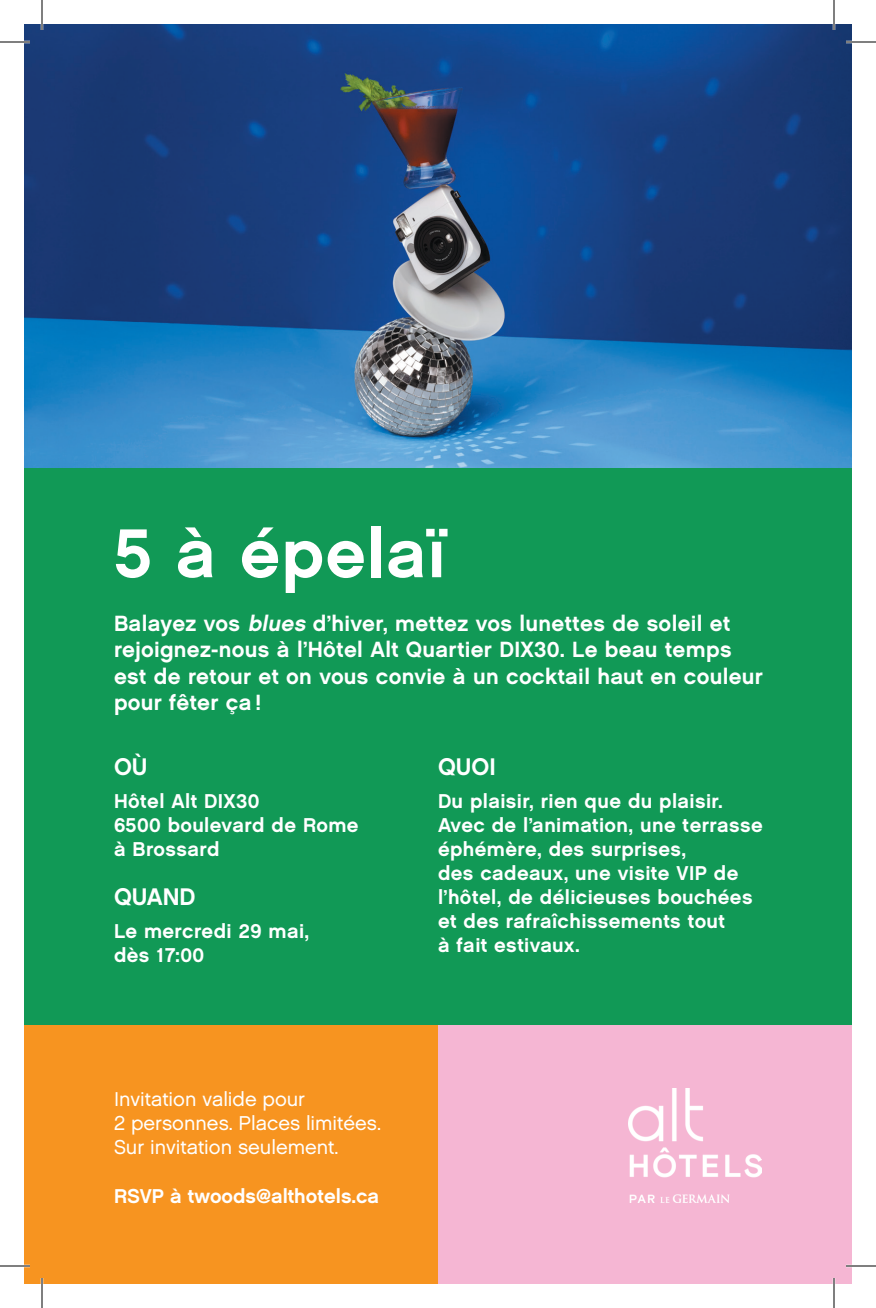
<style>
.page{position:relative;width:876px;height:1308px;background:#fff}
.page>*{position:absolute;margin:0;border:0;box-sizing:border-box;transform-origin:0 0}
.t1{font:68.8px "Chalet New York Nineteen Sixty";letter-spacing:.02em;color:#fff}
.t2{font:24px "Chalet New York Nineteen Sixty";color:#fff}
.t3{font:22px/26.4px "Chalet New York Nineteen Sixty";letter-spacing:.015em;color:#fff}
.t4{font:20px/24px "Chalet New York Nineteen Sixty";letter-spacing:.02em;color:#fff}
.t5{font:20px/24px "Chalet London Nineteen Sixty";color:#fff}
.t6{font:20px "Chalet New York Nineteen Sixty";color:#fff}
.s1{font-style:italic}
</style>
<div class="page">
<img style="left:24px;top:24px;width:828px;height:444px">
<div style="left:24px;top:468px;width:828px;height:558px;background:#119956"></div>
<div style="left:24px;top:1026px;width:414px;height:258px;background:#f79420"></div>
<div style="left:438px;top:1026px;width:414px;height:258px;background:#f5b6d3"></div>
<img style="left:629px;top:1089px;width:133px;height:114px">
<hr style="left:0;top:41px;width:30px;height:2px;background:#fff">
<hr style="left:846px;top:41px;width:30px;height:2px;background:#fff">
<hr style="left:0;top:1265px;width:30px;height:2px;background:#fff">
<hr style="left:846px;top:1265px;width:30px;height:2px;background:#fff">
<hr style="left:41px;top:0;width:2px;height:30px;background:#fff">
<hr style="left:41px;top:1278px;width:2px;height:30px;background:#fff">
<hr style="left:833px;top:0;width:2px;height:30px;background:#fff">
<hr style="left:833px;top:1278px;width:2px;height:30px;background:#fff">
<hr style="left:0;top:42px;width:30px;height:1px;background:#000">
<hr style="left:846px;top:42px;width:30px;height:1px;background:#000">
<hr style="left:0;top:1266px;width:30px;height:1px;background:#000">
<hr style="left:846px;top:1266px;width:30px;height:1px;background:#000">
<hr style="left:42px;top:0;width:1px;height:30px;background:#000">
<hr style="left:42px;top:1278px;width:1px;height:30px;background:#000">
<hr style="left:834px;top:0;width:1px;height:30px;background:#000">
<hr style="left:834px;top:1278px;width:1px;height:30px;background:#000">
<h1 class="t1" style="left:114px;top:511px;width:333px">5 à épelaï</h1>
<p class="t3" style="left:114px;top:610px;width:650px">Balayez vos <span class="s1">blues</span> d’hiver, mettez vos lunettes de soleil et rejoignez-nous à l’Hôtel Alt Quartier DIX30. Le beau temps est de retour et on vous convie à un cocktail haut en couleur pour fêter ça !</p>
<p class="t2" style="left:114px;top:752px;width:35px">OÙ</p>
<p class="t4" style="left:114px;top:789px;width:246px">Hôtel Alt DIX30<br>6500 boulevard de Rome à Brossard</p>
<p class="t2" style="left:114px;top:882px;width:83px">QUAND</p>
<p class="t4" style="left:114px;top:919px;width:197px">Le mercredi 29 mai, dès 17:00</p>
<p class="t5" style="left:114px;top:1087px;width:269px">Invitation valide pour<br>2 personnes. Places limitées.<br>Sur invitation seulement.</p>
<p class="t6" style="left:114px;top:1184px;width:267px">RSVP à twoods@althotels.ca</p>
<p class="t2" style="left:438px;top:752px;width:59px">QUOI</p>
<p class="t4" style="left:438px;top:789px;width:326px">Du plaisir, rien que du plaisir.<br>Avec de l’animation, une terrasse éphémère, des surprises,<br>des cadeaux, une visite VIP de l’hôtel, de délicieuses bouchées et des rafraîchissements tout<br>à fait estivaux.</p>
</div>
